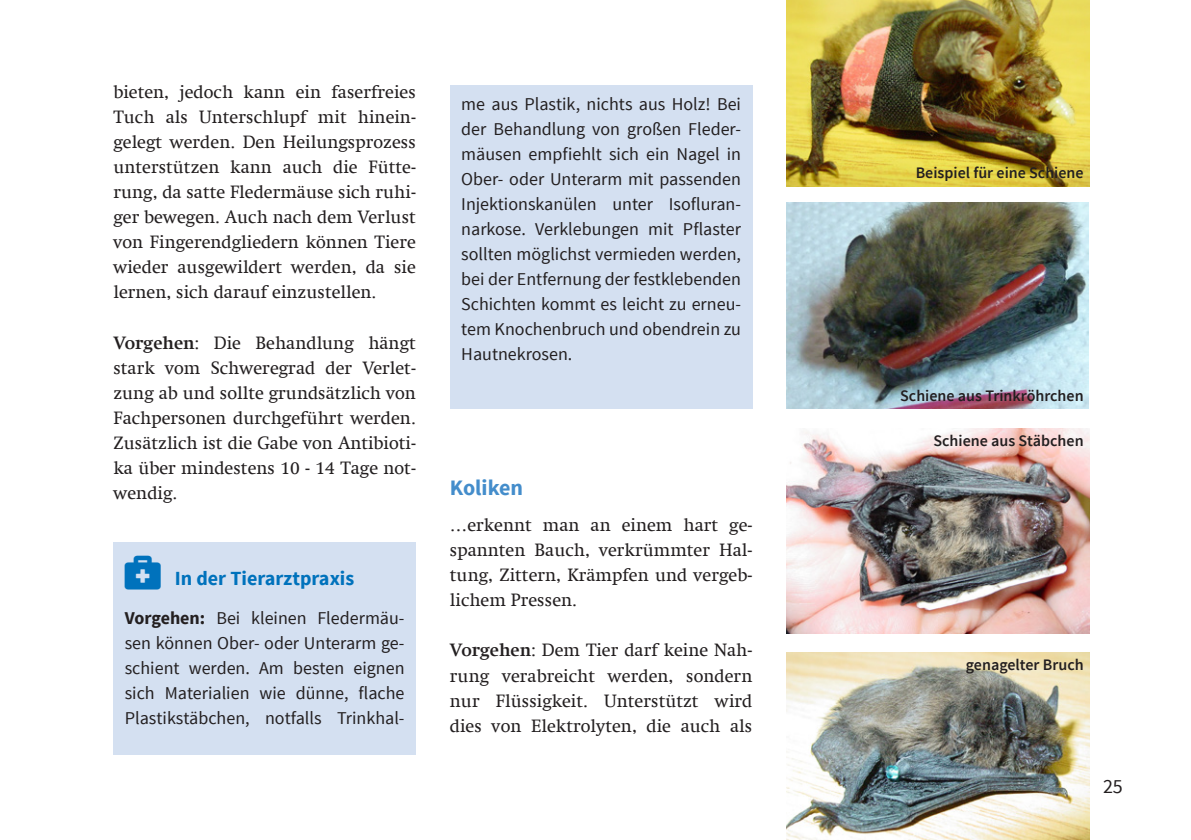
<style>
.page{position:relative;width:1191px;height:840px;background:#fff}
.page>*{position:absolute;margin:0;border:0;box-sizing:border-box;transform-origin:0 0}
.t1{font:700 22px "Source Sans Pro";color:#448dcb}
.t2{font:700 20px "Source Sans Pro";color:#0072bc}
.t3{font:20px "Source Sans Pro";color:#231f20}
.t4{font:18px/25px "Swift Com";color:#231f20;text-align:justify}
.t5{font:18px/25px "Source Sans Pro";color:#231f20;text-align:justify}
.t6{font:600 16px "Source Sans Pro";color:#231f20}
.s1{font-weight:700}
</style>
<div class="page">
<div style="left:113px;top:541px;width:303px;height:213px;background:#d4e0f1"></div>
<div style="left:450px;top:85px;width:302px;height:323px;background:#d4e0f1"></div>
<img style="left:787px;top:652px;width:302px;height:187px">
<img style="left:787px;top:0;width:302px;height:186px">
<img style="left:787px;top:203px;width:301px;height:205px">
<img style="left:787px;top:428px;width:302px;height:205px">
<p class="t4" style="left:113px;top:80px;width:304px">bieten, jedoch kann ein faserfreies Tuch als Unterschlupf mit hinein&shy;gelegt werden. Den Heilungsprozess unterstützen kann auch die Fütte&shy;rung, da satte Fledermäuse sich ruhi&shy;ger bewegen. Auch nach dem Verlust von Fingerendgliedern können Tiere wieder ausgewildert werden, da sie lernen, sich darauf einzustellen.</p>
<p class="t4" style="left:113px;top:330px;width:304px"><span class="s1">Vorgehen</span>: Die Behandlung hängt stark vom Schweregrad der Verlet&shy;zung ab und sollte grundsätzlich von Fachpersonen durchgeführt werden.<br>Zusätzlich ist die Gabe von Antibioti&shy;ka über mindestens 10 - 14 Tage not&shy;wendig.</p>
<p class="t2" style="left:125px;top:565px;width:231px">▲● In der Tierarztpraxis</p>
<p class="t5" style="left:125px;top:605px;width:281px"><span class="s1">Vorgehen:</span> Bei kleinen Fledermäu&shy;sen können Ober- oder Unterarm ge&shy;schient werden. Am besten eignen sich Materialien wie dünne, flache Plastikstäbchen, notfalls Trinkhal-</p>
<p class="t5" style="left:461px;top:92px;width:281px">me aus Plastik, nichts aus Holz! Bei der Behandlung von großen Fleder&shy;mäusen empfiehlt sich ein Nagel in Ober- oder Unterarm mit passenden Injektionskanülen unter Isofluran&shy;narkose. Verklebungen mit Pflaster sollten möglichst vermieden werden, bei der Entfernung der festklebenden Schichten kommt es leicht zu erneu&shy;tem Knochenbruch und obendrein zu Hautnekrosen.</p>
<p class="t1" style="left:450px;top:473px;width:75px">Koliken</p>
<p class="t4" style="left:450px;top:512px;width:304px">…erkennt man an einem hart ge&shy;spannten Bauch, verkrümmter Hal&shy;tung, Zittern, Krämpfen und vergeb&shy;lichem Pressen.</p>
<p class="t4" style="left:450px;top:637px;width:304px"><span class="s1">Vorgehen</span>: Dem Tier darf keine Nah&shy;rung verabreicht werden, sondern nur Flüssigkeit. Unterstützt wird dies von Elektrolyten, die auch als</p>
<p class="t6" style="left:915px;top:162px;width:169px">Beispiel für eine Schiene</p>
<p class="t6" style="left:900px;top:386px;width:185px">Schiene aus Trinkröhrchen</p>
<p class="t6" style="left:933px;top:431px;width:152px">Schiene aus Stäbchen</p>
<p class="t6" style="left:966px;top:654px;width:119px">genagelter Bruch</p>
<p class="t3" style="left:1103px;top:773px;width:21px">25</p>
</div>
